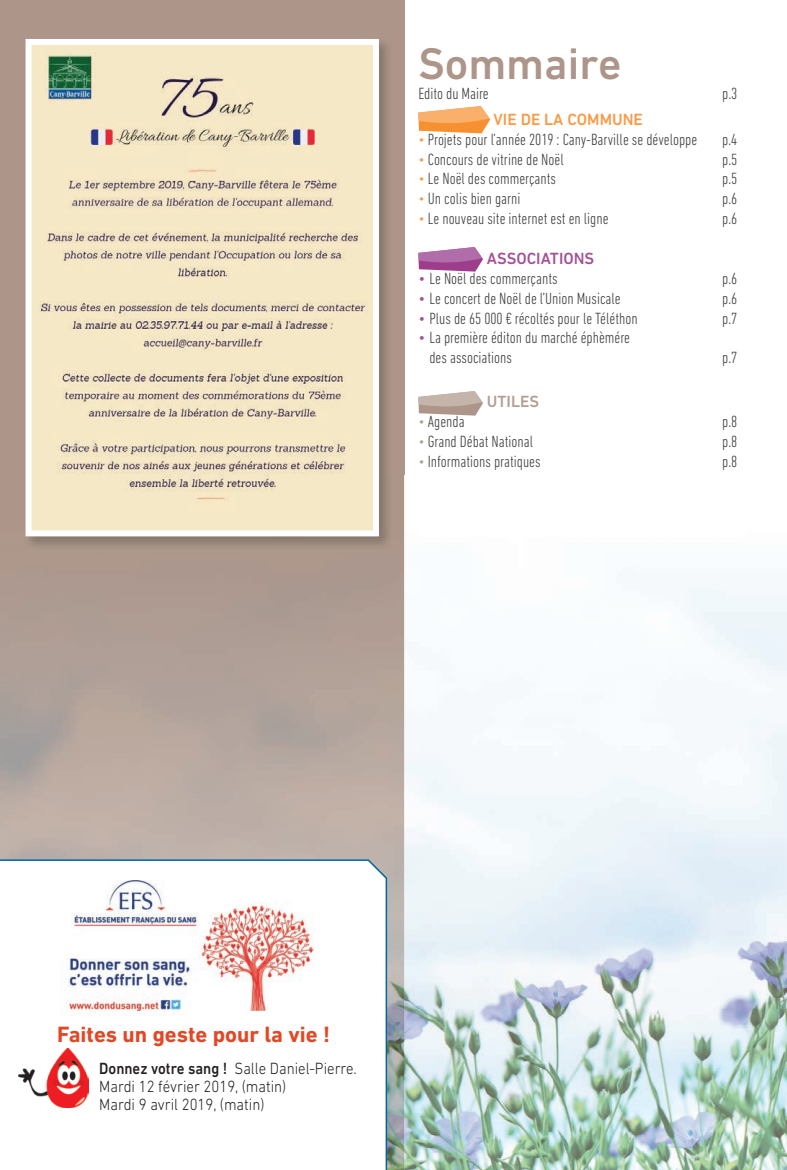
<style>
.page{position:relative;width:787px;height:1170px;background:#fff}
.page>*{position:absolute;margin:0;border:0;box-sizing:border-box;transform-origin:0 0}
.t1{font:500 45px "DIN Next LT Pro";color:#ad9689}
.t2{font:700 22.5px "DIN Next LT Pro";color:#e34826}
.t3{font:300 condensed 16.5px/19.8px "DIN Next LT Pro";color:#3e3e3f}
.t4{font:300 16.5px/18px "DIN Next LT Pro";color:#231f20;scale:.9 1}
.t5{font:500 16.5px "DIN Next LT Pro";color:#f89a44}
.t6{font:500 16.5px "DIN Next LT Pro";color:#a45195}
.t7{font:500 16.5px "DIN Next LT Pro";color:#b39e92}
.s1{color:#f89a44}
.s2{font-stretch:normal;color:#a45195}
.s3{color:#b39e92}
.s4{font-weight:500}
</style>
<div class="page">
<div style="left:0;top:0;width:404px;height:1169px;background:#ad9689"></div>
<img style="left:354px;top:475px;width:433px;height:694px">
<img style="left:0;top:619px;width:50px;height:240px">
<img style="left:50px;top:614px;width:304px;height:245px">
<div style="left:0;top:859px;width:387px;height:310px;background:#fff"></div>
<img style="left:60px;top:880px;width:273px;height:135px">
<img style="left:19px;top:1047px;width:69px;height:60px">
<div style="left:418px;top:45px;width:328px;height:491px;background:#fff"></div>
<svg style="left:418px;top:106px;width:72px;height:27px"></svg>
<svg style="left:418px;top:247px;width:65px;height:24px"></svg>
<svg style="left:418px;top:391px;width:65px;height:24px"></svg>
<img style="left:25px;top:39px;width:368px;height:511px">
<svg style="left:26px;top:39px;width:353px;height:497px;background:#e9ddc1"></svg>
<h1 class="t1" style="left:418px;top:37px;width:204px">Sommaire</h1>
<p class="t3" style="left:418px;top:83px;width:72px">Edito du Maire</p>
<p class="t3" style="left:722px;top:83px;width:17px">p.3</p>
<p class="t5" style="left:493px;top:110px;width:151px">VIE DE LA COMMUNE</p>
<p class="t3" style="left:418px;top:129px;width:280px"><span class="s1">•</span> Projets pour l’année 2019 : Cany-Barville se développe</p>
<p class="t3" style="left:722px;top:129px;width:17px">p.4</p>
<p class="t3" style="left:418px;top:149px;width:147px"><span class="s1">•</span> Concours de vitrine de Noël</p>
<p class="t3" style="left:722px;top:149px;width:17px">p.5</p>
<p class="t3" style="left:418px;top:169px;width:139px"><span class="s1">•</span> Le Noël des commerçants</p>
<p class="t3" style="left:722px;top:169px;width:17px">p.5</p>
<p class="t3" style="left:418px;top:188px;width:104px"><span class="s1">•</span> Un colis bien garni</p>
<p class="t3" style="left:722px;top:188px;width:17px">p.6</p>
<p class="t3" style="left:418px;top:208px;width:192px"><span class="s1">•</span> Le nouveau site internet est en ligne</p>
<p class="t3" style="left:722px;top:208px;width:17px">p.6</p>
<p class="t6" style="left:487px;top:249px;width:109px">ASSOCIATIONS</p>
<p class="t3" style="left:418px;top:268px;width:141px"><span class="s2">•</span> Le Noël des commerçants</p>
<p class="t3" style="left:722px;top:268px;width:17px">p.6</p>
<p class="t3" style="left:418px;top:288px;width:204px"><span class="s2">•</span> Le concert de Noël de l’Union Musicale</p>
<p class="t3" style="left:722px;top:288px;width:17px">p.6</p>
<p class="t3" style="left:418px;top:308px;width:221px"><span class="s2">•</span> Plus de 65 000 € récoltés pour le Téléthon</p>
<p class="t3" style="left:722px;top:308px;width:17px">p.7</p>
<p class="t3" style="left:429px;top:328px;width:202px;text-indent:-11px"><span class="s2">•</span> La première éditon du marché éphèmére des associations</p>
<p class="t3" style="left:722px;top:347px;width:17px">p.7</p>
<p class="t7" style="left:487px;top:392px;width:54px">UTILES</p>
<p class="t3" style="left:418px;top:411px;width:48px"><span class="s3">•</span> Agenda</p>
<p class="t3" style="left:722px;top:411px;width:17px">p.8</p>
<p class="t3" style="left:418px;top:431px;width:116px"><span class="s3">•</span> Grand Débat National</p>
<p class="t3" style="left:722px;top:431px;width:17px">p.8</p>
<p class="t3" style="left:418px;top:451px;width:124px"><span class="s3">•</span> Informations pratiques</p>
<p class="t3" style="left:722px;top:451px;width:17px">p.8</p>
<h2 class="t2" style="left:57px;top:1020px;width:274px">Faites un geste pour la vie !</h2>
<p class="t4" style="left:99px;top:1059px;width:288px"><span class="s4">Donnez votre sang !</span> Salle Daniel-Pierre.<br>Mardi 12 février 2019, (matin)<br>Mardi 9 avril 2019, (matin)</p>
</div>
